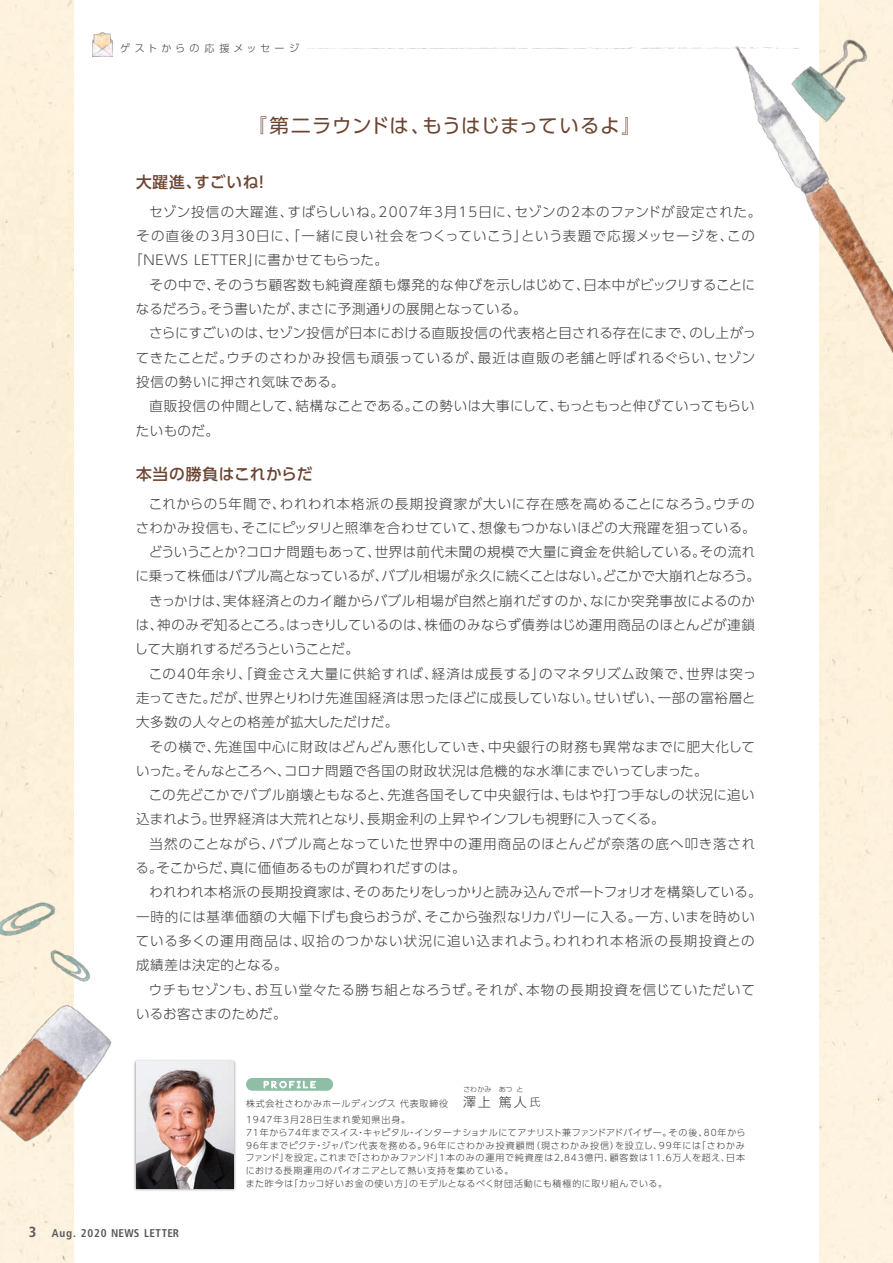
<style>
.page{position:relative;width:893px;height:1263px;background:#fff}
.page>*{position:absolute;margin:0;border:0;box-sizing:border-box;transform-origin:0 0}
.t1{font:19.5px "UD Shin Go Pro";letter-spacing:.015em;color:#6c4532}
.t2{font:500 15.75px "UD Shin Go Pro";letter-spacing:.04em;color:#6c4532}
.t3{font:300 13.5px "UD Shin Go Pro";letter-spacing:.035em;color:#3e3e3f}
.t4{font:300 13.5px "UD Shin Go Pro";letter-spacing:.055em;color:#3e3e3f}
.t5{font:300 13.5px "UD Shin Go Pro";letter-spacing:.07em;color:#3e3e3f}
.t6{font:300 13.5px "UD Shin Go Pro";letter-spacing:.06em;color:#3e3e3f}
.t7{font:300 13.5px "UD Shin Go Pro";letter-spacing:.015em;color:#3e3e3f}
.t8{font:300 13.5px "UD Shin Go Pro";letter-spacing:-.005em;color:#3e3e3f}
.t9{font:300 13.5px "UD Shin Go Pro";letter-spacing:.08em;color:#3e3e3f}
.t10{font:300 13.5px "UD Shin Go Pro";letter-spacing:.075em;color:#3e3e3f}
.t11{font:300 13.5px "UD Shin Go Pro";letter-spacing:-.01em;color:#3e3e3f}
.t12{font:300 13.5px "UD Shin Go Pro";letter-spacing:-.02em;color:#3e3e3f}
.t13{font:700 condensed 11.25px "Frutiger";letter-spacing:.04em;color:#57585a}
.t14{font:300 10.05px "UD Shin Go Pro";letter-spacing:.425em;color:#3e3e3f}
.t15{font:300 9px/12.8px "UD Shin Go Pro";letter-spacing:.08em;color:#3e3e3f}
.t16{font:300 9px "UD Shin Go Pro";letter-spacing:.06em;color:#3e3e3f}
.t17{font:300 7.05px "UD Shin Go Pro";letter-spacing:-.01em;color:#3e3e3f}
.s1{font-size:14.7px}
.s2{font-size:13.05px}
.s3{font-size:10.8px}
</style>
<div class="page">
<img style="left:0;top:877px;width:68px;height:84px">
<img style="left:39px;top:942px;width:51px;height:40px">
<img style="left:0;top:982px;width:111px;height:186px">
<img style="left:734px;top:20px;width:159px;height:374px">
<svg style="left:307px;top:48px;width:495px;height:2px"></svg>
<img style="left:92px;top:32px;width:21px;height:24px">
<div style="left:246px;top:1078px;width:87px;height:13px;background:#8fbea6;border-radius:6px"></div>
<svg style="left:271px;top:1081px;width:44px;height:7px"></svg>
<img style="left:85px;top:1041px;width:184px;height:150px">
<img style="left:136px;top:1062px;width:98px;height:126px">
<p class="t14" style="left:120px;top:40px;width:180px">ゲストからの応援メッセージ</p>
<h1 class="t1" style="left:247px;top:110px;width:395px">『第二ラウンドは、もうはじまっているよ』</h1>
<p class="t2" style="left:136px;top:169px;width:129px">大躍進、すごいね!</p>
<p class="t5" style="left:149px;top:201px;width:614px">セゾン投信の大躍進、すばらしいね。2007年3月15日に、セゾンの2本のファンドが設定された。</p>
<p class="t9" style="left:136px;top:225px;width:620px">その直後の3月30日に、「一緒に良い社会をつくっていこう」という表題で応援メッセージを、この</p>
<p class="t3" style="left:129px;top:249px;width:260px">「NEWS LETTER」に書かせてもらった。</p>
<p class="t3" style="left:150px;top:274px;width:607px">その中で、そのうち顧客数も純資産額も爆発的な伸びを示しはじめて、日本中がビックリすることに</p>
<p class="t11" style="left:136px;top:298px;width:392px">なるだろう。そう書いたが、まさに予測通りの展開となっている。</p>
<p class="t3" style="left:149px;top:322px;width:608px">さらにすごいのは、セゾン投信が日本における直販投信の代表格と目される存在にまで、のし上がっ</p>
<p class="t4" style="left:136px;top:347px;width:621px">てきたことだ。ウチのさわかみ投信も頑張っているが、最近は直販の老舗と呼ばれるぐらい、セゾン</p>
<p class="t3" style="left:136px;top:371px;width:210px">投信の勢いに押され気味である。</p>
<p class="t3" style="left:150px;top:395px;width:607px">直販投信の仲間として、結構なことである。この勢いは大事にして、もっともっと伸びていってもらい</p>
<p class="t3" style="left:136px;top:420px;width:85px">たいものだ。</p>
<p class="t2" style="left:136px;top:461px;width:178px">本当の勝負はこれからだ</p>
<p class="t6" style="left:149px;top:492px;width:607px">これからの5年間で、われわれ本格派の長期投資家が大いに存在感を高めることになろう。ウチの</p>
<p class="t3" style="left:136px;top:517px;width:621px">さわかみ投信も、そこにピッタリと照準を合わせていて、想像もつかないほどの大飛躍を狙っている。</p>
<p class="t3" style="left:149px;top:541px;width:608px">どういうことか?コロナ問題もあって、世界は前代未聞の規模で大量に資金を供給している。その流れ</p>
<p class="t8" style="left:136px;top:565px;width:626px">に乗って株価はバブル高となっているが、バブル相場が永久に続くことはない。どこかで大崩れとなろう。</p>
<p class="t3" style="left:149px;top:590px;width:607px">きっかけは、実体経済とのカイ離からバブル相場が自然と崩れだすのか、なにか突発事故によるのか</p>
<p class="t3" style="left:136px;top:614px;width:621px">は、神のみぞ知るところ。はっきりしているのは、株価のみならず債券はじめ運用商品のほとんどが連鎖</p>
<p class="t12" style="left:135px;top:638px;width:226px">して大崩れするだろうということだ。</p>
<p class="t4" style="left:149px;top:662px;width:609px">この40年余り、「資金さえ大量に供給すれば、経済は成長する」のマネタリズム政策で、世界は突っ</p>
<p class="t3" style="left:136px;top:687px;width:621px">走ってきた。だが、世界とりわけ先進国経済は思ったほどに成長していない。せいぜい、一部の富裕層と</p>
<p class="t3" style="left:136px;top:711px;width:264px">大多数の人々との格差が拡大しただけだ。</p>
<p class="t3" style="left:150px;top:735px;width:607px">その横で、先進国中心に財政はどんどん悪化していき、中央銀行の財務も異常なまでに肥大化して</p>
<p class="t3" style="left:136px;top:760px;width:573px">いった。そんなところへ、コロナ問題で各国の財政状況は危機的な水準にまでいってしまった。</p>
<p class="t3" style="left:149px;top:784px;width:607px">この先どこかでバブル崩壊ともなると、先進各国そして中央銀行は、もはや打つ手なしの状況に追い</p>
<p class="t7" style="left:136px;top:808px;width:530px">込まれよう。世界経済は大荒れとなり、長期金利の上昇やインフレも視野に入ってくる。</p>
<p class="t5" style="left:150px;top:833px;width:607px">当然のことながら、バブル高となっていた世界中の運用商品のほとんどが奈落の底へ叩き落され</p>
<p class="t7" style="left:136px;top:857px;width:331px">る。そこからだ、真に価値あるものが買われだすのは。</p>
<p class="t3" style="left:149px;top:881px;width:614px">われわれ本格派の長期投資家は、そのあたりをしっかりと読み込んでポートフォリオを構築している。</p>
<p class="t3" style="left:136px;top:905px;width:620px">一時的には基準価額の大幅下げも食らおうが、そこから強烈なリカバリーに入る。一方、いまを時めい</p>
<p class="t10" style="left:136px;top:930px;width:620px">ている多くの運用商品は、収拾のつかない状況に追い込まれよう。われわれ本格派の長期投資との</p>
<p class="t3" style="left:136px;top:954px;width:153px">成績差は決定的となる。</p>
<p class="t6" style="left:149px;top:978px;width:607px">ウチもセゾンも、お互い堂々たる勝ち組となろうぜ。それが、本物の長期投資を信じていただいて</p>
<p class="t7" style="left:136px;top:1003px;width:152px">いるお客さまのためだ。</p>
<p class="t13" style="left:29px;top:1226px;width:152px"><span class="s1">3</span> Aug. 2020 NEWS LETTER</p>
<p class="t17" style="left:463px;top:1084px;width:62px">さわかみ あつと</p>
<p class="t15" style="left:246px;top:1113px;width:501px">1947年3月28日生まれ愛知県出身。<br>71年から74年までスイス・キャピタル・インターナショナルにてアナリスト兼ファンドアドバイザー。その後、80年から96年までピクテ・ジャパン代表を務める。96年にさわかみ投資顧問（現さわかみ投信）を設立し、99年には「さわかみファンド」を設定。これまで「さわかみファンド」1本のみの運用で純資産は2,843億円、顧客数は11.6万人を超え、日本における長期運用のパイオニアとして熱い支持を集めている。<br>また昨今は「カッコ好いお金の使い方」のモデルとなるべく財団活動にも積極的に取り組んでいる。</p>
<p class="t16" style="left:246px;top:1096px;width:296px">株式会社さわかみホールディングス 代表取締役 <span class="s2">澤上 篤人</span><span class="s3">氏</span></p>
</div>
